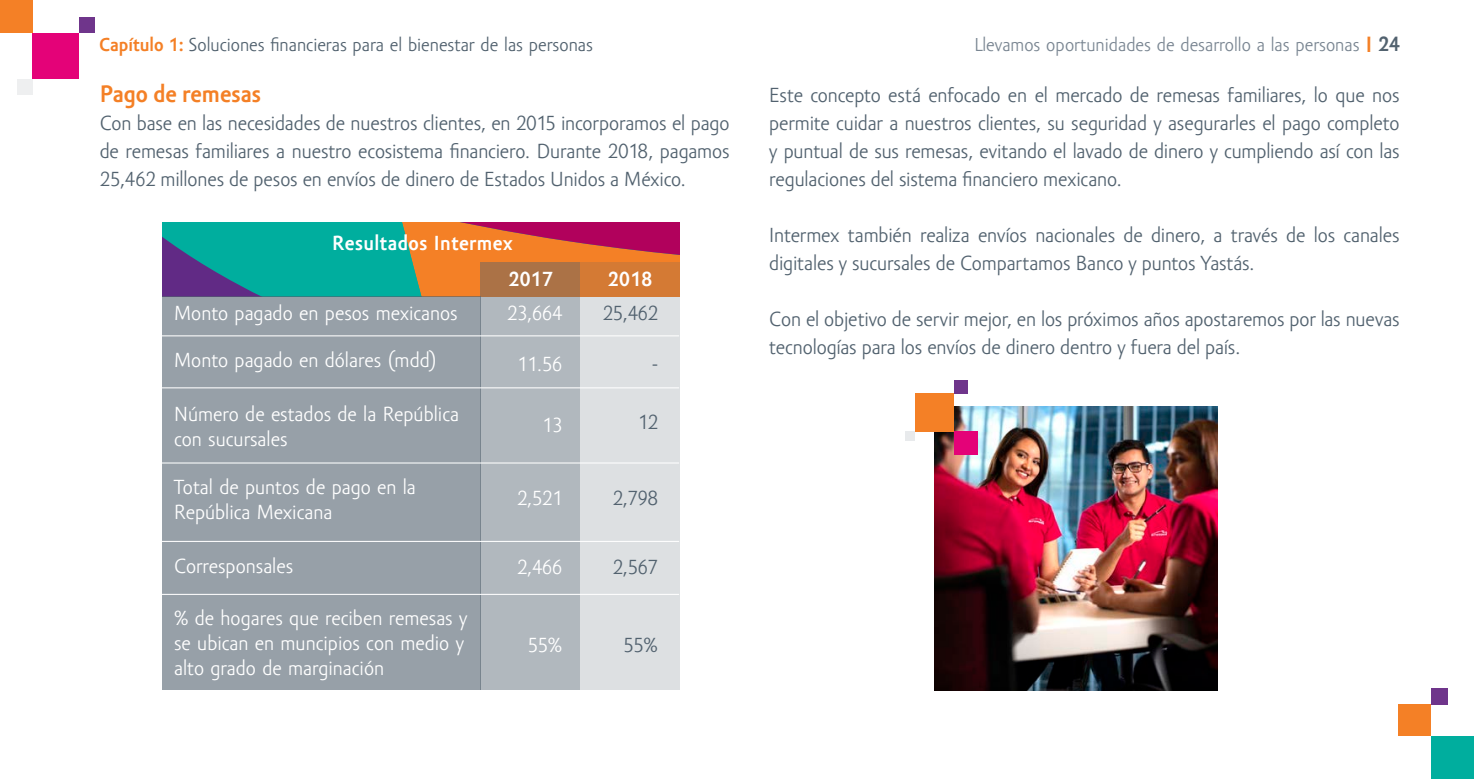
<style>
.page{position:relative;width:1474px;height:779px;background:#fff}
.page>*{position:absolute;margin:0;border:0;box-sizing:border-box;transform-origin:0 0}
.Cuerpo_de_texto{font:700 24.5px "Amor Sans Pro";color:#f48026}
.Cuerpo_de_texto-2{font:21px/28px "Amor Sans Pro";letter-spacing:-.01em;color:#52626f;text-align:justify}
.t1{font:21px/25.2px "Amor Sans Pro";color:#fff}
.t2{font:700 21px "Amor Sans Pro";letter-spacing:.02em;color:#fff}
.t3{font:19.25px "Amor Sans Pro";color:#52626f}
.t4{font:19.25px "Amor Sans Pro";color:#7a8692}
.s1{font-weight:700;color:#f48026}
.s2{font-weight:700;font-size:22.75px;color:#f48026}
.s3{font-weight:700;font-size:21.18px;color:#52626f}
</style>
<div class="page">
<svg style="left:162px;top:222px;width:517px;height:74px;background:#647f70"></svg>
<div style="left:162px;top:296px;width:318px;height:394px;background:#97a0a8"></div>
<svg style="left:480px;top:263px;width:100px;height:427px;background:#abadb0"></svg>
<svg style="left:580px;top:263px;width:99px;height:427px;background:#dcd7d4"></svg>
<hr style="left:155px;top:335px;width:524px;height:1px;background:#fff">
<hr style="left:155px;top:387px;width:524px;height:1px;background:#fff">
<hr style="left:155px;top:462px;width:524px;height:1px;background:#fff">
<hr style="left:155px;top:541px;width:524px;height:1px;background:#fff">
<hr style="left:155px;top:594px;width:524px;height:1px;background:#fff">
<img style="left:934px;top:407px;width:283px;height:283px">
<div style="left:905px;top:431px;width:10px;height:10px;background:#e8eaec"></div>
<div style="left:954px;top:380px;width:13px;height:13px;background:#6f358b"></div>
<div style="left:915px;top:393px;width:39px;height:38px;background:#f48026"></div>
<div style="left:954px;top:431px;width:23px;height:24px;background:#e40278"></div>
<div style="left:1431px;top:736px;width:42px;height:43px;background:#00ae9e"></div>
<div style="left:1431px;top:688px;width:17px;height:16px;background:#6f358b"></div>
<div style="left:1398px;top:704px;width:33px;height:32px;background:#f48026"></div>
<div style="left:0;top:0;width:33px;height:33px;background:#f48026"></div>
<div style="left:17px;top:79px;width:16px;height:15px;background:#eeeff0"></div>
<div style="left:79px;top:17px;width:16px;height:16px;background:#6f358b"></div>
<div style="left:33px;top:33px;width:46px;height:46px;background:#e40278"></div>
<p class="t3" style="left:99px;top:34px;width:495px"><span class="s1">Capítulo 1:</span> Soluciones financieras para el bienestar de las personas</p>
<p class="Cuerpo_de_texto" style="left:100px;top:81px;width:163px">Pago de remesas</p>
<p class="Cuerpo_de_texto-2" style="left:100px;top:110px;width:631px">Con base en las necesidades de nuestros clientes, en 2015 incorporamos el pago de remesas familiares a nuestro ecosistema financiero. Durante 2018, pagamos 25,462 millones de pesos en envíos de dinero de Estados Unidos a México.</p>
<p class="t2" style="left:332px;top:231px;width:182px">Resultados Intermex</p>
<p class="t2" style="left:508px;top:267px;width:46px">2017</p>
<p class="t2" style="left:608px;top:267px;width:46px">2018</p>
<p class="t1" style="left:174px;top:301px;width:285px">Monto pagado en pesos mexicanos</p>
<p class="t1" style="left:507px;top:301px;width:57px">23,664</p>
<p class="t1" style="left:517px;top:352px;width:47px">11.56</p>
<p class="t1" style="left:174px;top:348px;width:263px">Monto pagado en dólares (mdd)</p>
<p class="t1" style="left:174px;top:402px;width:286px">Número de estados de la República con sucursales</p>
<p class="t1" style="left:542px;top:412px;width:22px">13</p>
<p class="t1" style="left:174px;top:475px;width:243px">Total de puntos de pago en la</p>
<p class="t1" style="left:174px;top:500px;width:160px">República Mexicana</p>
<p class="t1" style="left:174px;top:554px;width:121px">Corresponsales</p>
<p class="t1" style="left:174px;top:606px;width:295px">% de hogares que reciben remesas y se ubican en muncipios con medio y alto grado de marginación</p>
<p class="t1" style="left:517px;top:486px;width:47px">2,521</p>
<p class="t1" style="left:517px;top:555px;width:47px">2,466</p>
<p class="t1" style="left:527px;top:633px;width:36px">55%</p>
<p class="Cuerpo_de_texto-2" style="left:603px;top:300px;width:57px">25,462</p>
<p class="Cuerpo_de_texto-2" style="left:652px;top:350px;width:7px">-</p>
<p class="Cuerpo_de_texto-2" style="left:638px;top:409px;width:22px">12</p>
<p class="Cuerpo_de_texto-2" style="left:613px;top:485px;width:47px">2,798</p>
<p class="Cuerpo_de_texto-2" style="left:613px;top:554px;width:47px">2,567</p>
<p class="Cuerpo_de_texto-2" style="left:623px;top:632px;width:36px">55%</p>
<p class="t4" style="left:974px;top:34px;width:426px">Llevamos oportunidades de desarrollo a las personas <span class="s2">I</span> <span class="s3">24</span></p>
<p class="Cuerpo_de_texto-2" style="left:769px;top:82px;width:632px">Este concepto está enfocado en el mercado de remesas familiares, lo que nos permite cuidar a nuestros clientes, su seguridad y asegurarles el pago completo y puntual de sus remesas, evitando el lavado de dinero y cumpliendo así con las regulaciones del sistema financiero mexicano.</p>
<p class="Cuerpo_de_texto-2" style="left:769px;top:222px;width:631px">Intermex también realiza envíos nacionales de dinero, a través de los canales digitales y sucursales de Compartamos Banco y puntos Yastás.</p>
<p class="Cuerpo_de_texto-2" style="left:769px;top:306px;width:631px">Con el objetivo de servir mejor, en los próximos años apostaremos por las nuevas tecnologías para los envíos de dinero dentro y fuera del país.</p>
</div>
